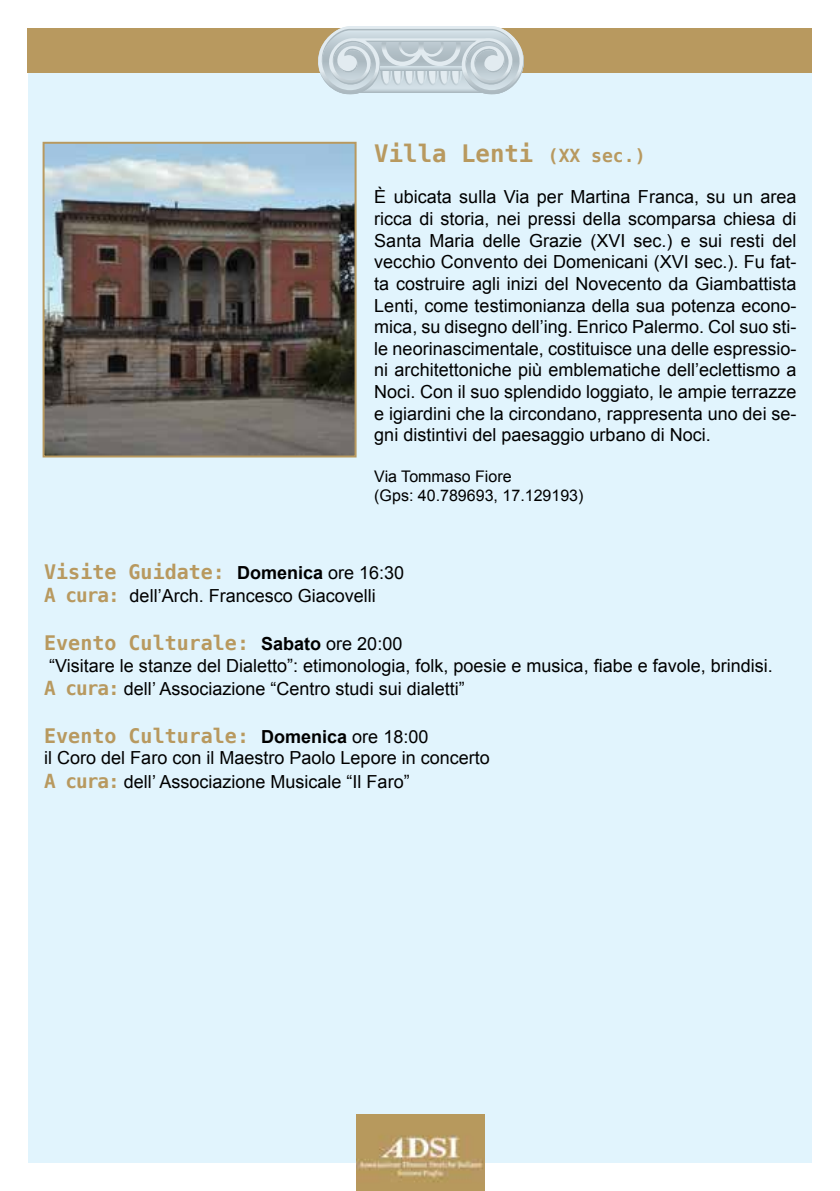
<style>
.page{position:relative;width:840px;height:1191px;background:#fff}
.page>*{position:absolute;margin:0;border:0;box-sizing:border-box;transform-origin:0 0}
.t1{font:700 24px "Menlo";color:#b8995f}
.t2{font:700 20px "Menlo";color:#b8995f}
.t3{font:18px/21.6px "Arial";color:#000}
.t4{font:16px/19.2px "Arial";color:#000}
.s1{font-size:18px}
.s2{font-family:"Arial";font-size:18px;color:#000}
.s3{font-family:"Arial";font-weight:400;font-size:18px;color:#000}
.s4{font-family:"Menlo";font-weight:700;font-size:19.4px;color:#b8995f}
</style>
<div class="page">
<div style="left:28px;top:28px;width:783px;height:1134px;background:#e1f4fd"></div>
<div style="left:28px;top:28px;width:783px;height:44px;background:#b8995f"></div>
<svg style="left:313px;top:26px;width:214px;height:69px;background:#c8d2d5"></svg>
<img style="left:356px;top:1114px;width:128px;height:77px">
<img style="left:46px;top:145px;width:307px;height:309px">
<div style="left:43px;top:142px;width:313px;height:315px;border:2px solid #b8995f"></div>
<h1 class="t1" style="left:374px;top:137px;width:272px">Villa Lenti <span class="s1">(XX sec.)</span></h1>
<p class="t3" style="left:374px;top:186px;width:423px;text-align:justify">È ubicata sulla Via per Martina Franca, su un area ricca di storia, nei pressi della scomparsa chiesa di Santa Maria delle Grazie (XVI sec.) e sui resti del vecchio Convento dei Domenicani (XVI sec.). Fu fat&shy;ta costruire agli inizi del Novecento da Giambattista Lenti, come testimonianza della sua potenza econo&shy;mica, su disegno dell’ing. Enrico Palermo. Col suo sti&shy;le neorinascimentale, costituisce una delle espressio&shy;ni architettoniche più emblematiche dell’eclettismo a Noci. Con il suo splendido loggiato, le ampie terrazze e igiardini che la circondano, rappresenta uno dei se&shy;gni distintivi del paesaggio urbano di Noci.</p>
<p class="t4" style="left:374px;top:467px;width:211px">Via Tommaso Fiore<br>(Gps: 40.789693, 17.129193)</p>
<p class="t2" style="left:44px;top:558px;width:361px">Visite Guidate: <span class="s2">Domenica</span> <span class="s3">ore 16:30</span></p>
<p class="t3" style="left:44px;top:585px;width:333px"><span class="s4">A cura:</span> dell’Arch. Francesco Giacovelli</p>
<p class="t2" style="left:44px;top:629px;width:359px">Evento Culturale: <span class="s2">Sabato</span> <span class="s3">ore 20:00</span></p>
<p class="t3" style="left:44px;top:654px;width:729px;line-height:23.2px">“Visitare le stanze del Dialetto”: etimonologia, folk, poesie e musica, fiabe e favole, brindisi.<br><span class="s4">A cura:</span> dell’ Associazione “Centro studi sui dialetti”</p>
<p class="t2" style="left:44px;top:722px;width:385px">Evento Culturale: <span class="s2">Domenica</span> <span class="s3">ore 18:00</span></p>
<p class="t3" style="left:44px;top:746px;width:447px;line-height:23.2px">il Coro del Faro con il Maestro Paolo Lepore in concerto<br><span class="s4">A cura:</span> dell’ Associazione Musicale “Il Faro”</p>
</div>
